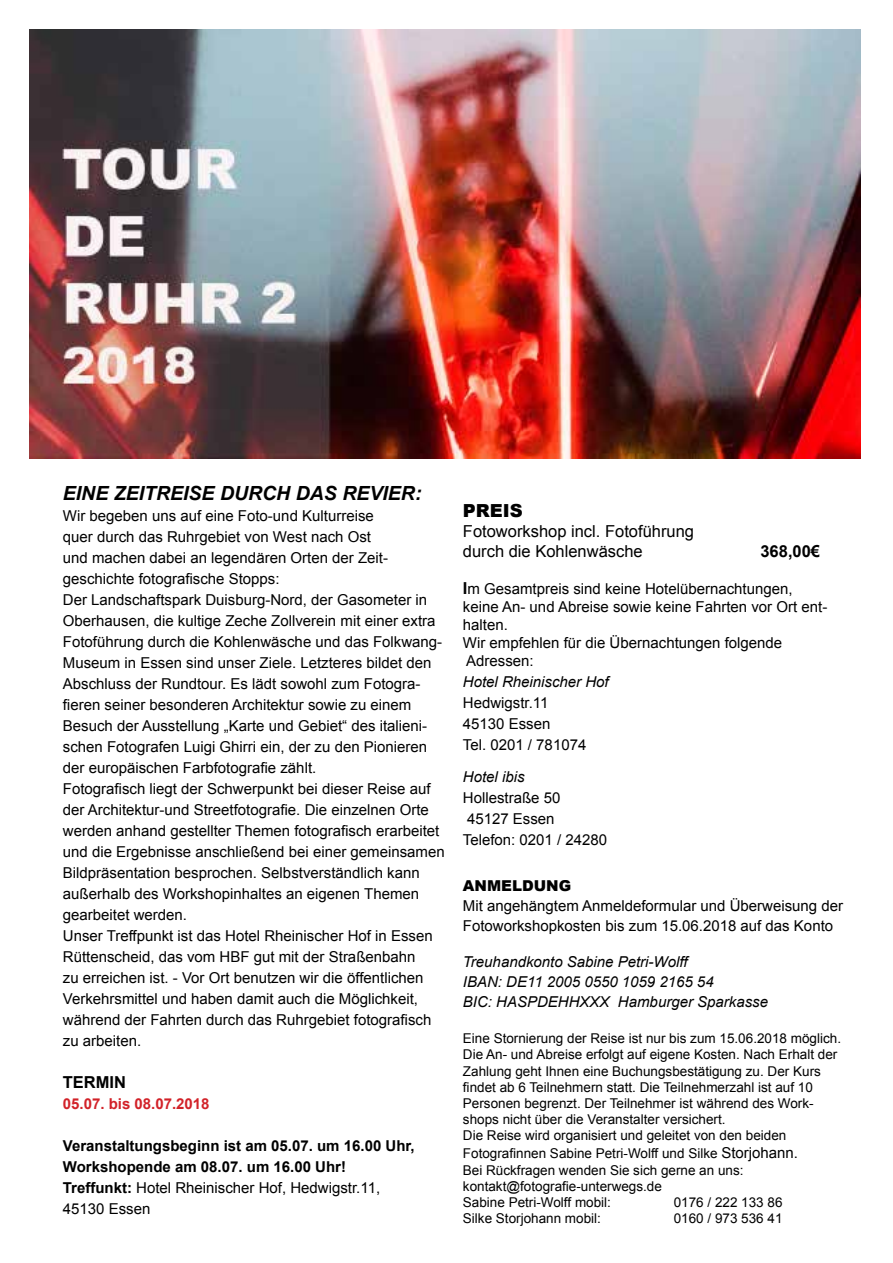
<style>
.page{position:relative;width:893px;height:1263px;background:#fff}
.page>*{position:absolute;margin:0;border:0;box-sizing:border-box;transform-origin:0 0}
.t1{font:italic 700 19.5px "Arial";color:#000}
.t2{font:900 18px "Arial";color:#000}
.t3{font:16.5px/19.8px "Arial";color:#000}
.t4{font:700 16.5px "Arial";color:#000}
.t5{font:15px/21px "Arial";color:#000}
.t6{font:700 15px/21px "Arial";color:#000}
.t7{font:italic 15px/20px "Arial";color:#000}
.t8{font:700 15px "Arial";color:#d22229}
.t9{font:900 15px "Arial";color:#000}
.t10{font:13.5px/16.2px "Arial";color:#000}
.s1{font-weight:400}
.s2{font-weight:700;font-size:16.5px}
.s3{font-size:15px}
</style>
<div class="page">
<img style="left:30px;top:29px;width:830px;height:430px">
<h1 class="t1" style="left:63px;top:480px;width:360px">EINE ZEITREISE DURCH DAS REVIER:</h1>
<p class="t5" style="left:63px;top:505px;width:383px">Wir begeben uns auf eine Foto-und Kulturreise<br>quer durch das Ruhrgebiet von West nach Ost<br>und machen dabei an legendären Orten der Zeit&shy;geschichte fotografische Stopps:<br>Der Landschaftspark Duisburg-Nord, der Gasometer in Oberhausen, die kultige Zeche Zollverein mit einer extra Fotoführung durch die Kohlenwäsche und das Folkwang-Museum in Essen sind unser Ziele. Letzteres bildet den Abschluss der Rundtour. Es lädt sowohl zum Fotogra&shy;fieren seiner besonderen Architektur sowie zu einem Besuch der Ausstellung „Karte und Gebiet“ des italieni&shy;schen Fotografen Luigi Ghirri ein, der zu den Pionieren der europäischen Farbfotografie zählt.<br>Fotografisch liegt der Schwerpunkt bei dieser Reise auf der Architektur-und Streetfotografie. Die einzelnen Orte werden anhand gestellter Themen fotografisch erarbeitet und die Ergebnisse anschließend bei einer gemeinsamen Bildpräsentation besprochen. Selbstverständlich kann außerhalb des Workshopinhaltes an eigenen Themen gearbeitet werden.<br>Unser Treffpunkt ist das Hotel Rheinischer Hof in Essen Rüttenscheid, das vom HBF gut mit der Straßenbahn<br>zu erreichen ist. - Vor Ort benutzen wir die öffentlichen Verkehrsmittel und haben damit auch die Möglichkeit, während der Fahrten durch das Ruhrgebiet fotografisch zu arbeiten.</p>
<p class="t4" style="left:63px;top:1071px;width:65px">TERMIN</p>
<p class="t8" style="left:63px;top:1093px;width:148px">05.07. bis 08.07.2018</p>
<p class="t6" style="left:63px;top:1135px;width:353px">Veranstaltungsbeginn ist am 05.07. um 16.00 Uhr, Workshopende am 08.07. um 16.00 Uhr!<br>Treffunkt: <span class="s1">Hotel Rheinischer Hof, Hedwigstr.11, 45130 Essen</span></p>
<p class="t2" style="left:463px;top:497px;width:61px">PREIS</p>
<p class="t3" style="left:463px;top:521px;width:233px">Fotoworkshop incl. Fotoführung durch die Kohlenwäsche</p>
<p class="t4" style="left:760px;top:540px;width:61px">368,00€</p>
<p class="t5" style="left:463px;top:580px;width:366px;line-height:18px"><span class="s2">I</span>m Gesamtpreis sind keine Hotelübernachtungen, keine An- und Abreise sowie keine Fahrten vor Ort ent&shy;halten.<br>Wir empfehlen für die Übernachtungen folgende Adressen:</p>
<p class="t7" style="left:463px;top:672px;width:147px">Hotel Rheinischer Hof</p>
<p class="t5" style="left:463px;top:693px;width:125px">Hedwigstr.11<br>45130 Essen<br>Tel. 0201 / 781074</p>
<p class="t7" style="left:463px;top:767px;width:63px">Hotel ibis</p>
<p class="t5" style="left:463px;top:787px;width:146px">Hollestraße 50<br>45127 Essen<br>Telefon: 0201 / 24280</p>
<p class="t9" style="left:463px;top:875px;width:110px">ANMELDUNG</p>
<p class="t5" style="left:463px;top:896px;width:382px;line-height:20px">Mit angehängtem Anmeldeformular und Überweisung der<br>Fotoworkshopkosten bis zum 15.06.2018 auf das Konto</p>
<p class="t7" style="left:463px;top:952px;width:307px">Treuhandkonto Sabine Petri-Wolff<br>IBAN: DE11 2005 0550 1059 2165 54<br>BIC: HASPDEHHXXX Hamburger Sparkasse</p>
<p class="t10" style="left:463px;top:1030px;width:380px">Eine Stornierung der Reise ist nur bis zum 15.06.2018 möglich.<br>Die An- und Abreise erfolgt auf eigene Kosten. Nach Erhalt der Zahlung geht Ihnen eine Buchungsbestätigung zu. Der Kurs findet ab 6 Teilnehmern statt. Die Teilnehmerzahl ist auf 10<br>Personen begrenzt. Der Teilnehmer ist während des Work&shy;shops nicht über die Veranstalter versichert.<br>Die Reise wird organisiert und geleitet von den beiden</p>
<p class="t10" style="left:463px;top:1146px;width:337px">Fotografinnen Sabine Petri-Wolff und Silke <span class="s3">Storjohann.<br></span>Bei Rückfragen wenden Sie sich gerne an uns: kontakt@fotografie-unterwegs.de<br>Sabine Petri-Wolff mobil:</p>
<p class="t10" style="left:674px;top:1194px;width:110px">0176 / 222 133 86</p>
<p class="t10" style="left:463px;top:1210px;width:140px">Silke Storjohann mobil:</p>
<p class="t10" style="left:674px;top:1210px;width:110px">0160 / 973 536 41</p>
</div>
